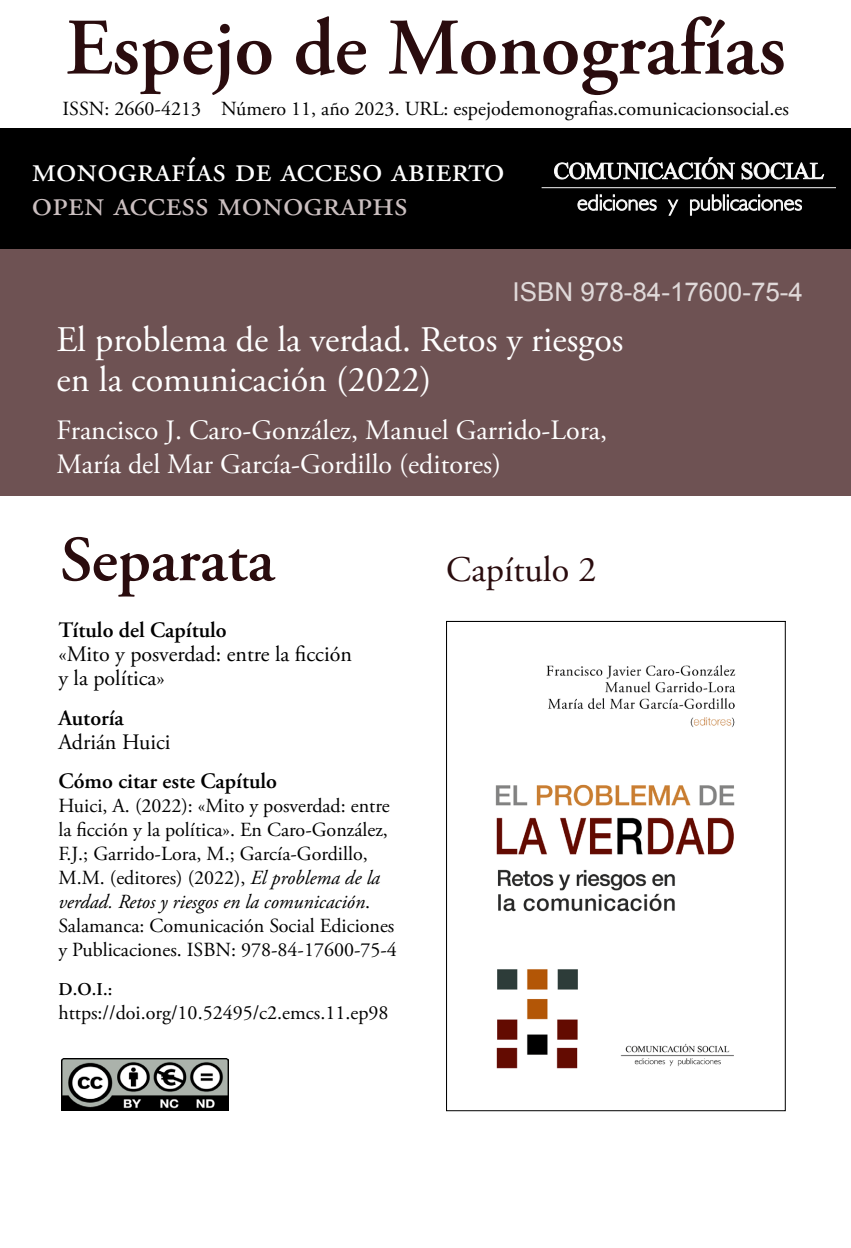
<style>
.page{position:relative;width:851px;height:1248px;background:#fff}
.page>*{position:absolute;margin:0;border:0;box-sizing:border-box;transform-origin:0 0}
.t1{font:600 80px "Adobe Garamond Pro";color:#2a0c0e}
.t2{font:600 64px "Adobe Garamond Pro";color:#2a0c0e}
.t3{font:36px/40px "Adobe Garamond Pro";color:#fff}
.t4{font:36px "Adobe Garamond Pro";color:#cbbfc0}
.t5{font:36px "Adobe Garamond Pro";color:#2a0c0e}
.body{font:28px/34px "Adobe Garamond Pro";letter-spacing:-.005em;color:#fff}
.t6{font:26px "Arial";color:#e0d9d9}
.t7{font:22px/24px "Adobe Garamond Pro";color:#000}
.t8{font:600 22px "Adobe Garamond Pro";color:#000}
.body-2{font:20px/24px "Adobe Garamond Pro";color:#000}
.t9{font:600 18px "Adobe Garamond Pro";color:#000}
.s1{font-style:italic}
</style>
<div class="page">
<img style="left:495px;top:665px;width:241px;height:404px">
<div style="left:0;top:129px;width:850px;height:120px;background:#000"></div>
<svg style="left:554px;top:157px;width:269px;height:22px"></svg>
<hr style="left:541px;top:187px;width:294px;height:1px;background:#f6f6f6">
<svg style="left:577px;top:194px;width:224px;height:21px"></svg>
<div style="left:0;top:249px;width:850px;height:246px;background:#6e5253"></div>
<img style="left:61px;top:1058px;width:167px;height:52px">
<p class="t1" style="left:66px;top:2px;width:721px">Espejo de Monografías</p>
<p class="body-2" style="left:63px;top:98px;width:727px">ISSN: 2660-4213 Número 11, año 2023. URL: espejodemonografias.comunicacionsocial.es</p>
<p class="t3" style="left:32px;top:151px;width:474px">monografías de acceso abierto</p>
<p class="t4" style="left:32px;top:182px;width:377px">open access monographs</p>
<p class="t6" style="left:512px;top:275px;width:292px">ISBN 978-84-17600-75-4</p>
<p class="t3" style="left:57px;top:320px;width:568px">El problema de la verdad. Retos y riesgos en la comunicación (2022)</p>
<p class="body" style="left:57px;top:414px;width:552px">Francisco J. Caro-González, Manuel Garrido-Lora,<br>María del Mar García-Gordillo (editores)</p>
<p class="t2" style="left:60px;top:523px;width:216px">Separata</p>
<p class="t8" style="left:58px;top:617px;width:170px">Título del Capítulo</p>
<p class="t7" style="left:58px;top:643px;width:295px">«Mito y posverdad: entre la ficción y la política»</p>
<p class="t8" style="left:58px;top:704px;width:67px">Autoría</p>
<p class="t7" style="left:58px;top:730px;width:113px">Adrián Huici</p>
<p class="t8" style="left:58px;top:768px;width:220px">Cómo citar este Capítulo</p>
<p class="body-2" style="left:58px;top:794px;width:340px">Huici, A. (2022): «Mito y posverdad: entre la ficción y la política». En Caro-González, F.J.; Garrido-Lora, M.; García-Gordillo, M.M. (editores) (2022), <span class="s1">El problema de la verdad. Retos y riesgos en la comunicación</span>.<br>Salamanca: Comunicación Social Ediciones y Publicaciones. ISBN: 978-84-17600-75-4</p>
<p class="t9" style="left:59px;top:979px;width:55px">D.O.I.:</p>
<p class="body-2" style="left:58px;top:1001px;width:331px">https://doi.org/10.52495/c2.emcs.11.ep98</p>
<p class="t5" style="left:446px;top:548px;width:151px">Capítulo 2</p>
</div>
